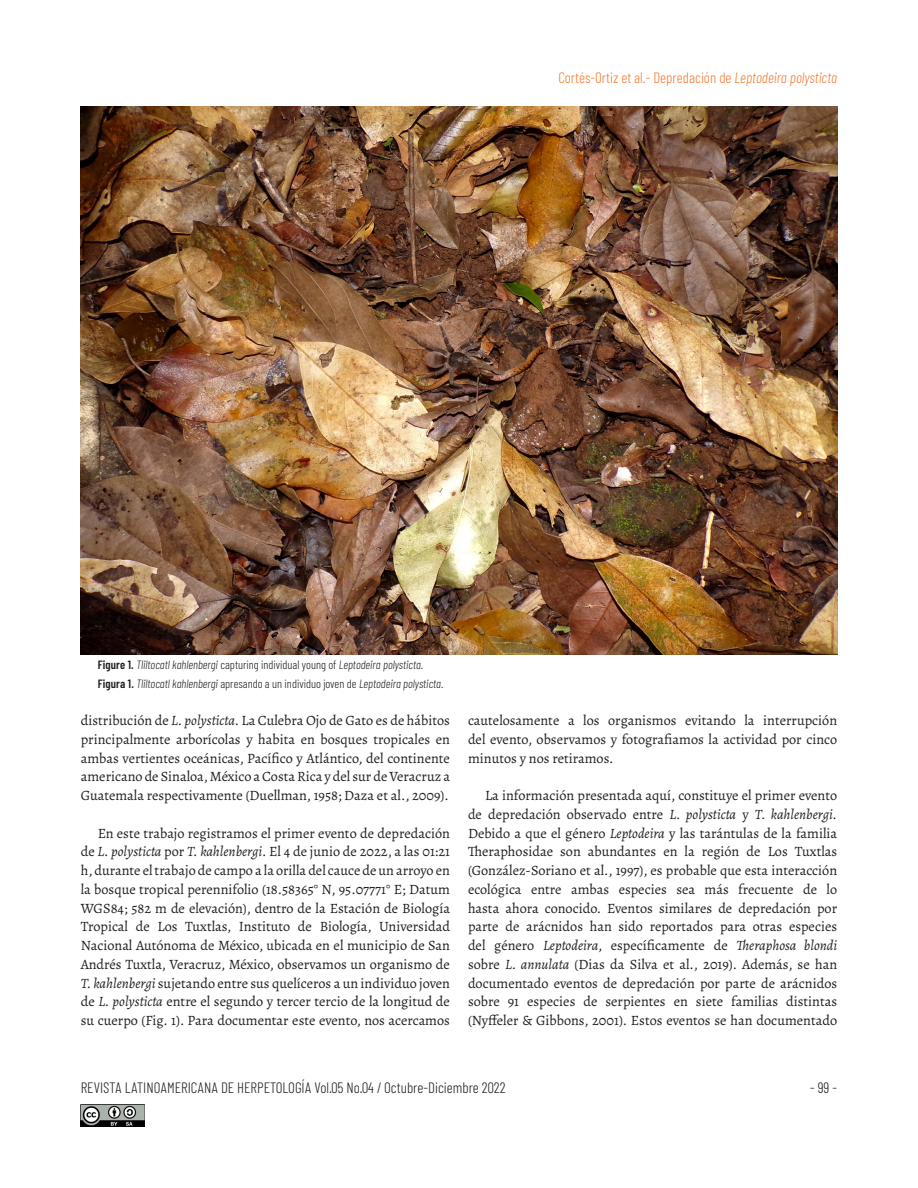
<style>
.page{position:relative;width:918px;height:1188px;background:#fff}
.page>*{position:absolute;margin:0;border:0;box-sizing:border-box;transform-origin:0 0}
.t1{font:300 15px "Barlow Condensed";color:#231f20}
.t2{font:300 15px "Barlow Condensed";color:#f47b31}
._02-txt_Artículo_2{font:14.25px/18.8px "Alegreya";color:#231f20;text-align:justify}
._02-txt_pie_de_Foto{font:italic 300 12px "Barlow Condensed";color:#231f20}
.s1{font-style:italic}
.s2{font-weight:600;font-style:normal}
.s3{font-style:normal}
</style>
<div class="page">
<img style="left:81px;top:1104px;width:64px;height:23px">
<img style="left:81px;top:106px;width:756px;height:549px">
<p class="t2" style="left:558px;top:68px;width:280px">Cortés-Ortiz et al.- Depredación de <span class="s1">Leptodeira polysticta</span></p>
<p class="_02-txt_pie_de_Foto" style="left:98px;top:656px;width:327px"><span class="s2">Figure 1.</span> Tliltocatl kahlenbergi <span class="s3">capturing individual young of</span> Leptodeira polysticta<span class="s3">.</span></p>
<p class="_02-txt_pie_de_Foto" style="left:98px;top:675px;width:347px"><span class="s2">Figura 1.</span> Tliltocatl kahlenbergi <span class="s3">apresando a un individuo joven de</span> Leptodeira polysticta<span class="s3">.</span></p>
<p class="_02-txt_Artículo_2" style="left:81px;top:711px;width:371px">distribución de <span class="s1">L. polysticta</span>. La Culebra Ojo de Gato es de hábitos principalmente arborícolas y habita en bosques tropicales en ambas vertientes oceánicas, Pacífico y Atlántico, del continente americano de Sinaloa, México a Costa Rica y del sur de Veracruz a Guatemala respectivamente (Duellman, 1958; Daza et al., 2009).</p>
<p class="_02-txt_Artículo_2" style="left:81px;top:823px;width:371px;text-indent:17px">En este trabajo registramos el primer evento de depredación de <span class="s1">L. polysticta</span> por <span class="s1">T. kahlenbergi</span>. El 4 de junio de 2022, a las 01:21 h, durante el trabajo de campo a la orilla del cauce de un arroyo en la bosque tropical perennifolio (18.58365° N, 95.07771° E; Datum WGS84; 582 m de elevación), dentro de la Estación de Biología Tropical de Los Tuxtlas, Instituto de Biología, Universidad Nacional Autónoma de México, ubicada en el municipio de San Andrés Tuxtla, Veracruz, México, observamos un organismo de <span class="s1">T. kahlenbergi</span> sujetando entre sus quelíceros a un individuo joven de <span class="s1">L. polysticta</span> entre el segundo y tercer tercio de la longitud de su cuerpo (Fig. 1). Para documentar este evento, nos acercamos</p>
<p class="_02-txt_Artículo_2" style="left:468px;top:711px;width:371px">cautelosamente a los organismos evitando la interrupción del evento, observamos y fotografiamos la actividad por cinco minutos y nos retiramos.</p>
<p class="_02-txt_Artículo_2" style="left:468px;top:786px;width:371px;text-indent:17px">La información presentada aquí, constituye el primer evento de depredación observado entre <span class="s1">L. polysticta</span> y <span class="s1">T. kahlenbergi.<br></span>Debido a que el género <span class="s1">Leptodeira</span> y las tarántulas de la familia Theraphosidae son abundantes en la región de Los Tuxtlas (González-Soriano et al., 1997), es probable que esta interacción ecológica entre ambas especies sea más frecuente de lo hasta ahora conocido. Eventos similares de depredación por parte de arácnidos han sido reportados para otras especies del género <span class="s1">Leptodeira</span>, específicamente de <span class="s1">Theraphosa blondi </span>sobre <span class="s1">L. annulata</span> (Dias da Silva et al., 2019). Además, se han documentado eventos de depredación por parte de arácnidos sobre 91 especies de serpientes en siete familias distintas (Nyffeler &amp; Gibbons, 2001). Estos eventos se han documentado</p>
<p class="t1" style="left:81px;top:1079px;width:426px">REVISTA LATINOAMERICANA DE HERPETOLOGÍA Vol.05 No.04 / Octubre-Diciembre 2022</p>
<p class="t1" style="left:810px;top:1079px;width:29px">- 99 -</p>
</div>
